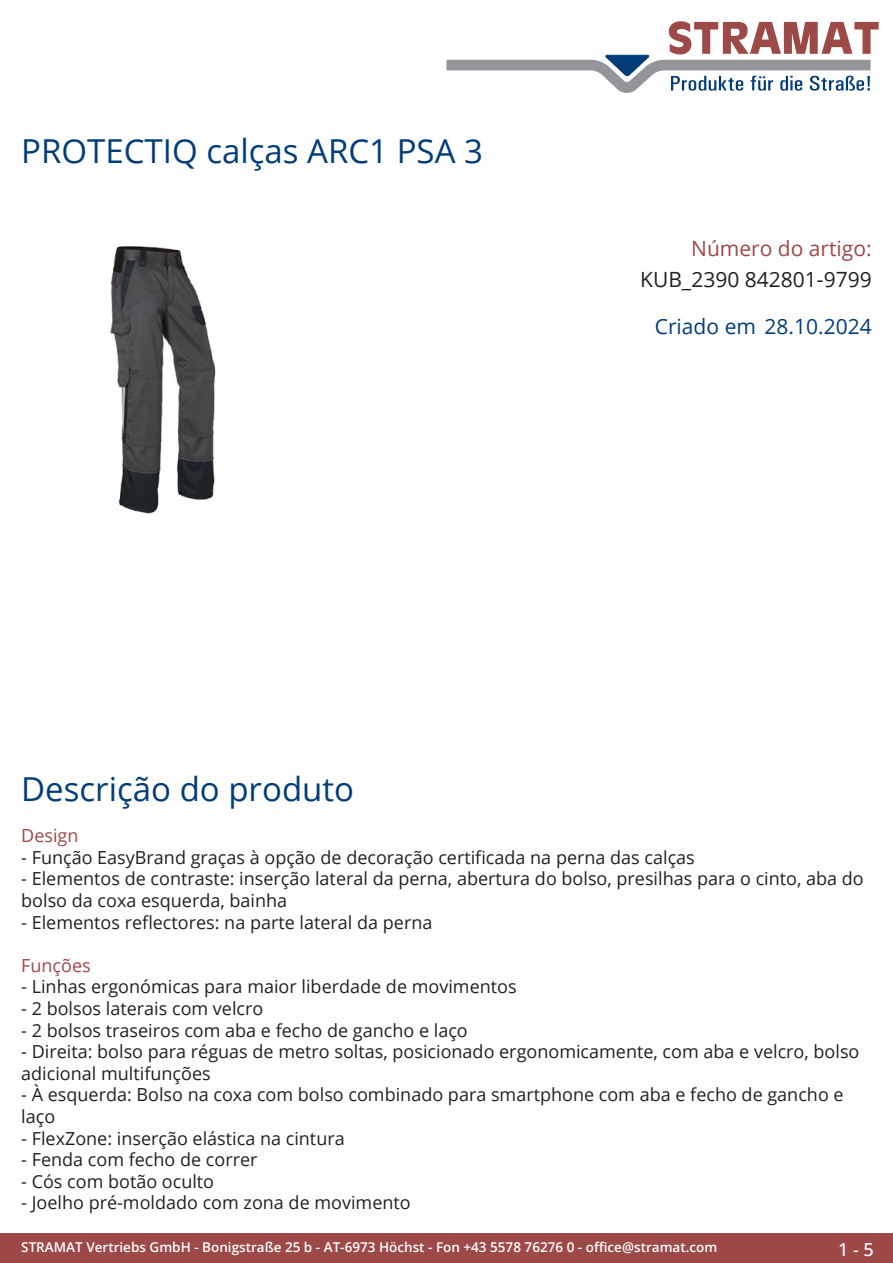
<style>
.page{position:relative;width:893px;height:1263px;background:#fff}
.page>*{position:absolute;margin:0;border:0;box-sizing:border-box;transform-origin:0 0}
.Produkttitel{font:33px "Open Sans";color:#003d78}
.TechDaten_Inhalt{font:21px "Open Sans";color:#231f20}
.Erstellungsdatum{font:21px "Open Sans";color:#003d78}
.TechDaten_Überschrif{font:21px "Open Sans";color:#9c4948}
.Beschreibung_Text{font:18px/21.6px "Open Sans";color:#231f20}
.Beschreibung_Text-2{font:18px "Open Sans";color:#9c4948}
.t1{font:500 18px "Open Sans";color:#fff}
.t2{font:600 13.5px "Open Sans";color:#fff}
</style>
<div class="page">
<div style="left:0;top:1233px;width:893px;height:30px;background:#9c4948"></div>
<svg style="left:446px;top:21px;width:433px;height:72px"></svg>
<img style="left:110px;top:246px;width:106px;height:268px">
<p class="Produkttitel" style="left:21px;top:128px;width:463px">PROTECTIQ calças ARC1 PSA 3</p>
<p class="TechDaten_Überschrif" style="left:691px;top:234px;width:182px">Número do artigo:</p>
<p class="TechDaten_Inhalt" style="left:640px;top:265px;width:233px">KUB_2390 842801-9799</p>
<p class="Erstellungsdatum" style="left:655px;top:312px;width:218px">Criado em 28.10.2024</p>
<p class="Produkttitel" style="left:21px;top:766px;width:334px">Descrição do produto</p>
<p class="Beschreibung_Text-2" style="left:21px;top:823px;width:59px">Design</p>
<p class="Beschreibung_Text" style="left:21px;top:846px;width:675px">- Função EasyBrand graças à opção de decoração certificada na perna das calças</p>
<p class="Beschreibung_Text" style="left:21px;top:867px;width:844px">- Elementos de contraste: inserção lateral da perna, abertura do bolso, presilhas para o cinto, aba do bolso da coxa esquerda, bainha</p>
<p class="Beschreibung_Text" style="left:21px;top:911px;width:413px">- Elementos reflectores: na parte lateral da perna</p>
<p class="Beschreibung_Text-2" style="left:21px;top:953px;width:71px">Funções</p>
<p class="Beschreibung_Text" style="left:21px;top:975px;width:497px">- Linhas ergonómicas para maior liberdade de movimentos</p>
<p class="Beschreibung_Text" style="left:21px;top:997px;width:244px">- 2 bolsos laterais com velcro</p>
<p class="Beschreibung_Text" style="left:21px;top:1019px;width:448px">- 2 bolsos traseiros com aba e fecho de gancho e laço</p>
<p class="Beschreibung_Text" style="left:21px;top:1040px;width:840px">- Direita: bolso para réguas de metro soltas, posicionado ergonomicamente, com aba e velcro, bolso adicional multifunções</p>
<p class="Beschreibung_Text" style="left:21px;top:1083px;width:824px">- À esquerda: Bolso na coxa com bolso combinado para smartphone com aba e fecho de gancho e laço</p>
<p class="Beschreibung_Text" style="left:21px;top:1127px;width:325px">- FlexZone: inserção elástica na cintura</p>
<p class="Beschreibung_Text" style="left:21px;top:1148px;width:238px">- Fenda com fecho de correr</p>
<p class="Beschreibung_Text" style="left:21px;top:1170px;width:194px">- Cós com botão oculto</p>
<p class="Beschreibung_Text" style="left:21px;top:1191px;width:391px">- Joelho pré-moldado com zona de movimento</p>
<p class="t2" style="left:21px;top:1238px;width:698px">STRAMAT Vertriebs GmbH - Bonigstraße 25 b - AT-6973 Höchst - Fon +43 5578 76276 0 - office@stramat.com</p>
<p class="t1" style="left:838px;top:1237px;width:37px">1 - 5</p>
</div>
